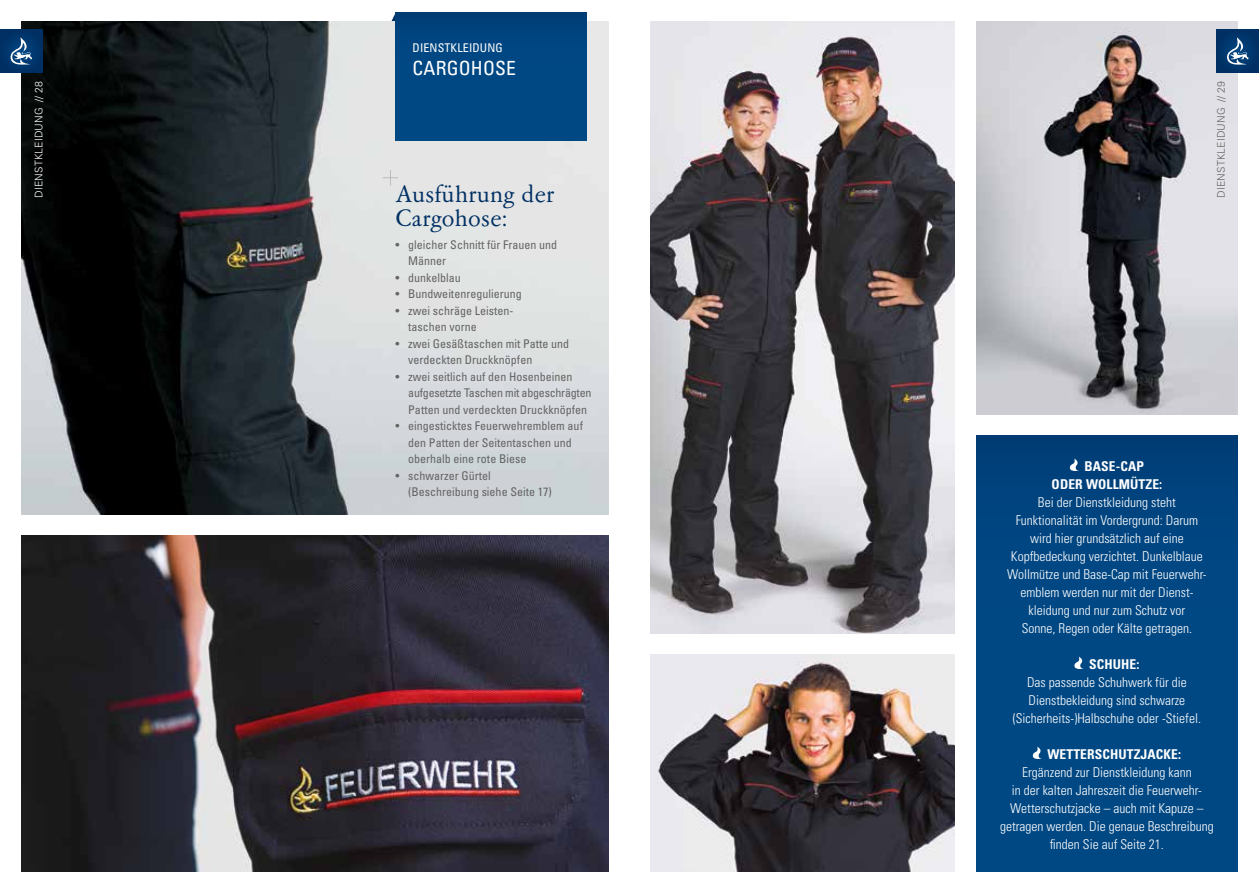
<style>
.page{position:relative;width:1259px;height:893px;background:#fff}
.page>*{position:absolute;margin:0;border:0;box-sizing:border-box;transform-origin:0 0}
.t1{font:27px "Garamont Amst SB";letter-spacing:.01em;color:#003063}
.t2{font:condensed 19.5px "Univers";letter-spacing:.01em;color:#fff}
.t3{font:300 condensed 13.5px/18px "Univers";color:#fff;text-align:center}
.t4{font:700 condensed 13.5px/18px "Univers";letter-spacing:.01em;color:#fff}
.t5{font:condensed 12px/16.5px "Univers";color:#646363}
.t6{font:condensed 12px "Univers";letter-spacing:.01em;color:#fff}
.t7{font:300 10.5px "Univers";letter-spacing:.01em;color:#fff}
.t8{font:300 10.5px "Univers";letter-spacing:.01em;color:#646363}
</style>
<div class="page">
<img style="left:21px;top:536px;width:587px;height:336px">
<img style="left:21px;top:21px;width:587px;height:493px">
<div style="left:0;top:30px;width:43px;height:42px;background:#003267"></div>
<svg style="left:11px;top:37px;width:21px;height:28px"></svg>
<img style="left:976px;top:21px;width:261px;height:394px">
<div style="left:1216px;top:30px;width:43px;height:42px;background:#003267"></div>
<svg style="left:1227px;top:37px;width:21px;height:28px"></svg>
<img style="left:651px;top:21px;width:304px;height:613px">
<img style="left:651px;top:655px;width:304px;height:217px">
<div style="left:976px;top:436px;width:261px;height:436px;background:#004884"></div>
<svg style="left:1069px;top:459px;width:10px;height:12px"></svg>
<svg style="left:1074px;top:657px;width:9px;height:12px"></svg>
<svg style="left:1032px;top:747px;width:10px;height:12px"></svg>
<div style="left:395px;top:13px;width:192px;height:127px;background:#004884"></div>
<svg style="left:383px;top:170px;width:15px;height:15px"></svg>
<p class="t7" style="left:32px;top:198px;width:119px;rotate:-90deg">DIENSTKLEIDUNG // 28</p>
<p class="t6" style="left:412px;top:40px;width:92px">DIENSTKLEIDUNG</p>
<h2 class="t2" style="left:412px;top:55px;width:105px">CARGOHOSE</h2>
<h1 class="t1" style="left:395px;top:181px;width:160px">Ausführung der</h1>
<h1 class="t1" style="left:395px;top:205px;width:113px">Cargohose:</h1>
<p class="t5" style="left:408px;top:236px;width:150px;text-indent:-13px">• gleicher Schnitt für Frauen und<br>Männer</p>
<p class="t5" style="left:395px;top:269px;width:67px">• dunkelblau</p>
<p class="t5" style="left:395px;top:286px;width:128px">• Bundweitenregulierung</p>
<p class="t5" style="left:408px;top:302px;width:107px;text-indent:-13px">• zwei schräge Leisten&shy;taschen vorne</p>
<p class="t5" style="left:408px;top:335px;width:162px;text-indent:-13px">• zwei Gesäßtaschen mit Patte und verdeckten Druckknöpfen</p>
<p class="t5" style="left:408px;top:368px;width:185px;text-indent:-13px">• zwei seitlich auf den Hosenbeinen aufgesetzte Taschen mit abgeschrägten<br>Patten und verdeckten Druckknöpfen</p>
<p class="t5" style="left:408px;top:418px;width:176px;text-indent:-13px">• eingesticktes Feuerwehremblem auf den Patten der Seitentaschen und oberhalb eine rote Biese</p>
<p class="t5" style="left:408px;top:467px;width:145px;text-indent:-13px">• schwarzer Gürtel (Beschreibung siehe Seite 17)</p>
<p class="t8" style="left:1214px;top:198px;width:119px;rotate:-90deg">DIENSTKLEIDUNG // 29</p>
<p class="t4" style="left:1051px;top:457px;width:112px;text-indent:33px">BASE-CAP<br>ODER WOLLMÜTZE:</p>
<p class="t3" style="left:1007px;top:493px;width:201px">Bei der Dienstkleidung steht Funktionalität im Vordergrund: Darum wird hier grundsätzlich auf eine Kopfbedeckung verzichtet. Dunkelblaue Wollmütze und Base-Cap mit Feuerwehr&shy;emblem werden nur mit der Dienst&shy;kleidung und nur zum Schutz vor<br>Sonne, Regen oder Kälte getragen.</p>
<p class="t4" style="left:1089px;top:655px;width:52px">SCHUHE:</p>
<p class="t3" style="left:1013px;top:673px;width:190px">Das passende Schuhwerk für die<br>Dienstbekleidung sind schwarze (Sicherheits-)Halbschuhe oder -Stiefel.</p>
<p class="t4" style="left:1047px;top:745px;width:135px">WETTERSCHUTZJACKE:</p>
<p class="t3" style="left:1000px;top:763px;width:215px">Ergänzend zur Dienstkleidung kann<br>in der kalten Jahreszeit die Feuerwehr-Wetterschutzjacke – auch mit Kapuze – getragen werden. Die genaue Beschreibung finden Sie auf Seite 21.</p>
</div>
